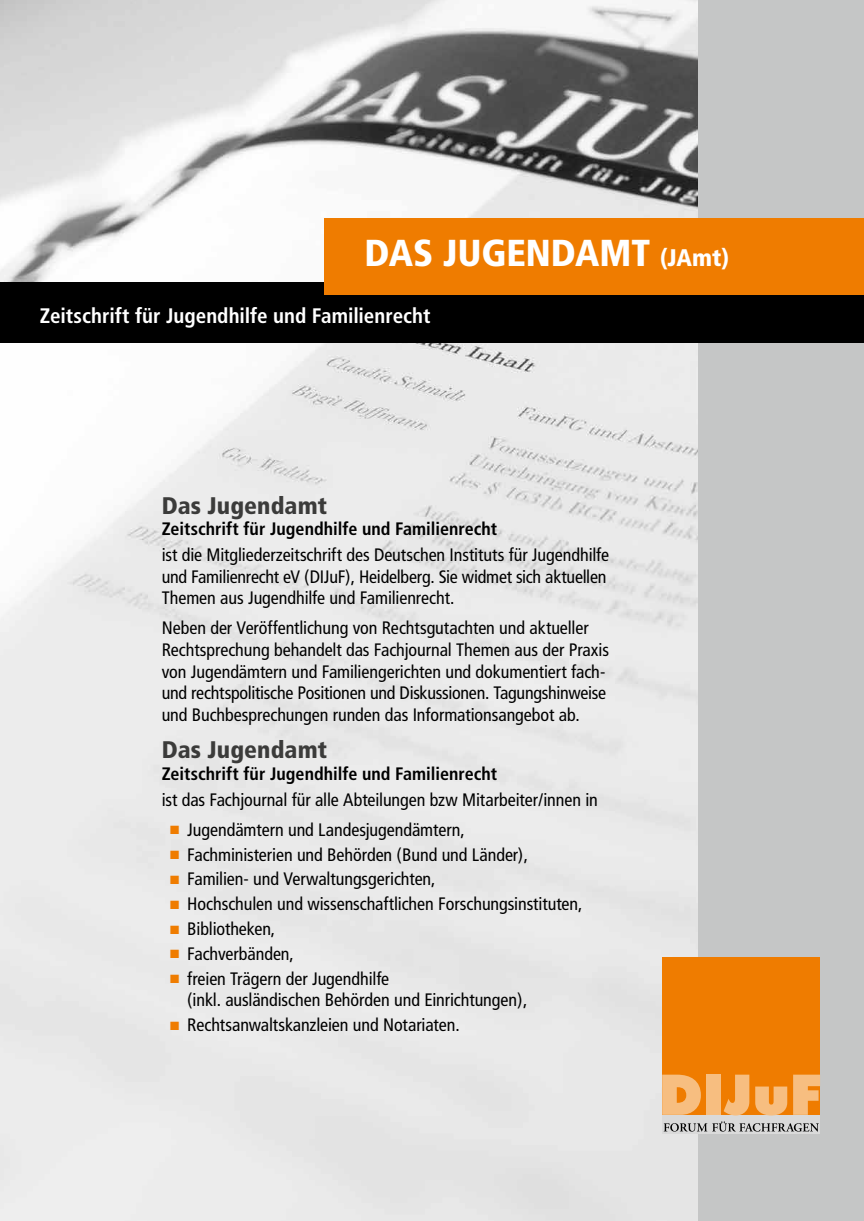
<style>
.page{position:relative;width:864px;height:1221px;background:#fff}
.page>*{position:absolute;margin:0;border:0;box-sizing:border-box;transform-origin:0 0}
.t1{font:900 condensed 37.5px "Frutiger";color:#fff}
.t2{font:900 condensed 24px "Frutiger";letter-spacing:.005em;color:#3b3b3a}
.t3{font:700 condensed 21px "Frutiger";color:#fff}
.t4{font:condensed 18px/21.6px "Frutiger";letter-spacing:-.005em;color:#000}
.t5{font:700 condensed 18px "Frutiger";color:#000}
.s1{font-size:24px}
.s2{color:#ef7c00}
</style>
<div class="page">
<img style="left:0;top:0;width:697px;height:1220px">
<div style="left:697px;top:0;width:166px;height:1220px;background:#c5c6c6"></div>
<svg style="left:662px;top:1114px;width:157px;height:19px"></svg>
<div style="left:662px;top:957px;width:157px;height:157px;background:#ef7c00"></div>
<svg style="left:662px;top:1074px;width:38px;height:40px"></svg>
<div style="left:706px;top:1074px;width:14px;height:40px;background:#f7be80"></div>
<svg style="left:723px;top:1074px;width:63px;height:41px"></svg>
<svg style="left:793px;top:1074px;width:26px;height:40px"></svg>
<svg style="left:663px;top:1121px;width:155px;height:10px;background:#a5a5a5"></svg>
<div style="left:0;top:282px;width:863px;height:60px;background:#000"></div>
<div style="left:324px;top:218px;width:539px;height:76px;background:#ef7c00"></div>
<h1 class="t1" style="left:364px;top:230px;width:366px">DAS JUGENDAMT <span class="s1">(JAmt)</span></h1>
<p class="t3" style="left:40px;top:304px;width:392px">Zeitschrift für Jugendhilfe und Familienrecht</p>
<h2 class="t2" style="left:162px;top:491px;width:167px">Das Jugendamt</h2>
<p class="t5" style="left:162px;top:518px;width:337px">Zeitschrift für Jugendhilfe und Familienrecht</p>
<p class="t4" style="left:162px;top:544px;width:449px">ist die Mitgliederzeitschrift des Deutschen Instituts für Jugendhilfe und Familienrecht eV (DIJuF), Heidelberg. Sie widmet sich aktuellen<br>Themen aus Jugendhilfe und Familienrecht.</p>
<p class="t4" style="left:162px;top:617px;width:448px">Neben der Veröffentlichung von Rechtsgutachten und aktueller Rechtsprechung behandelt das Fachjournal Themen aus der Praxis von Jugendämtern und Familiengerichten und dokumentiert fach&shy;und rechtspolitische Positionen und Diskussionen. Tagungshinweise und Buchbesprechungen runden das Informationsangebot ab.</p>
<h2 class="t2" style="left:162px;top:735px;width:167px">Das Jugendamt</h2>
<p class="t5" style="left:162px;top:762px;width:337px">Zeitschrift für Jugendhilfe und Familienrecht</p>
<p class="t4" style="left:162px;top:788px;width:437px">ist das Fachjournal für alle Abteilungen bzw Mitarbeiter/innen in</p>
<p class="t4" style="left:170px;top:818px;width:296px"><span class="s2">■</span> Jugendämtern und Landesjugendämtern,</p>
<p class="t4" style="left:170px;top:843px;width:359px"><span class="s2">■</span> Fachministerien und Behörden (Bund und Länder),</p>
<p class="t4" style="left:170px;top:868px;width:267px"><span class="s2">■</span> Familien- und Verwaltungsgerichten,</p>
<p class="t4" style="left:170px;top:893px;width:413px"><span class="s2">■</span> Hochschulen und wissenschaftlichen Forschungsinstituten,</p>
<p class="t4" style="left:170px;top:918px;width:106px"><span class="s2">■</span> Bibliotheken,</p>
<p class="t4" style="left:170px;top:942px;width:125px"><span class="s2">■</span> Fachverbänden,</p>
<p class="t4" style="left:187px;top:967px;width:341px;text-indent:-17px"><span class="s2">■</span> freien Trägern der Jugendhilfe<br>(inkl. ausländischen Behörden und Einrichtungen),</p>
<p class="t4" style="left:170px;top:1014px;width:291px"><span class="s2">■</span> Rechtsanwaltskanzleien und Notariaten.</p>
</div>
